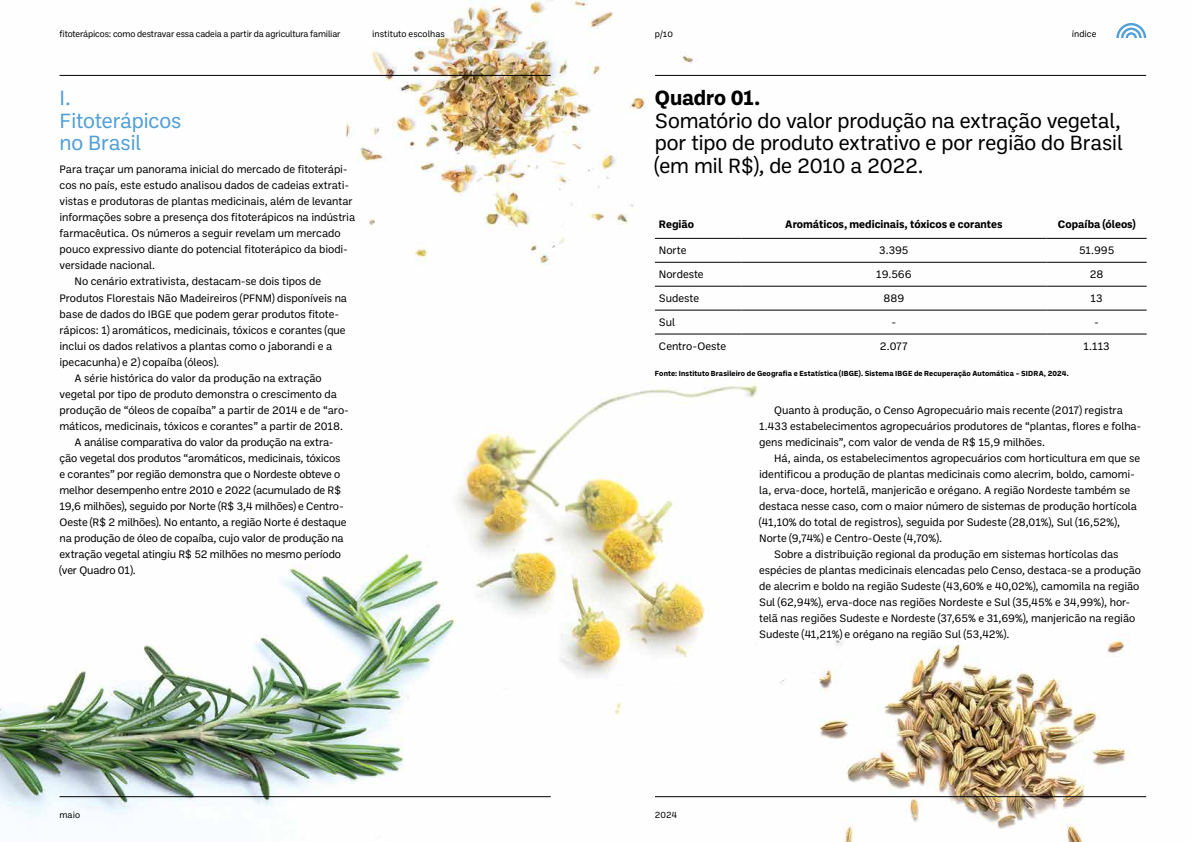
<style>
.page{position:relative;width:1191px;height:842px;background:#fff}
.page>*{position:absolute;margin:0;border:0;box-sizing:border-box;transform-origin:0 0}
.t1{font:21px/22.6px "Ballinger";letter-spacing:-.015em;color:#000;text-align:justify}
.t2{font:21px/22.6px "Ballinger";letter-spacing:-.015em;color:#519fd7}
.t3{font:700 21px "Ballinger";letter-spacing:-.005em;color:#000}
.t4{font:11px/16px "Ballinger";letter-spacing:-.01em;color:#000}
.t5{font:700 11px "Ballinger";color:#000}
.t6{font:9px "Ballinger";letter-spacing:-.015em;color:#000}
.t7{font:9px "Ballinger";letter-spacing:.005em;color:#000}
.t8{font:700 7.5px "Ballinger";letter-spacing:.015em;color:#000}
</style>
<div class="page">
<img style="left:0;top:0;width:1147px;height:842px">
<hr style="left:655px;top:796px;width:491px;height:1px;background:#000">
<hr style="left:655px;top:75px;width:491px;height:1px;background:#000">
<hr style="left:60px;top:75px;width:491px;height:1px;background:#000">
<hr style="left:60px;top:796px;width:491px;height:1px;background:#000">
<hr style="left:655px;top:238px;width:86px;height:1px;background:#000">
<hr style="left:741px;top:238px;width:305px;height:1px;background:#000">
<hr style="left:1046px;top:238px;width:100px;height:1px;background:#000">
<hr style="left:655px;top:262px;width:86px;height:1px;background:#000">
<hr style="left:741px;top:262px;width:305px;height:1px;background:#000">
<hr style="left:1046px;top:262px;width:100px;height:1px;background:#000">
<hr style="left:655px;top:286px;width:86px;height:1px;background:#000">
<hr style="left:741px;top:286px;width:305px;height:1px;background:#000">
<hr style="left:1046px;top:286px;width:100px;height:1px;background:#000">
<hr style="left:655px;top:310px;width:86px;height:1px;background:#000">
<hr style="left:741px;top:310px;width:305px;height:1px;background:#000">
<hr style="left:1046px;top:310px;width:100px;height:1px;background:#000">
<hr style="left:655px;top:334px;width:86px;height:1px;background:#000">
<hr style="left:741px;top:334px;width:305px;height:1px;background:#000">
<hr style="left:1046px;top:334px;width:100px;height:1px;background:#000">
<svg style="left:1116px;top:23px;width:30px;height:15px"></svg>
<p class="t6" style="left:60px;top:27px;width:282px">fitoterápicos: como destravar essa cadeia a partir da agricultura familiar</p>
<p class="t7" style="left:372px;top:27px;width:74px">instituto escolhas</p>
<p class="t6" style="left:655px;top:27px;width:20px">p/10</p>
<p class="t6" style="left:1071px;top:27px;width:26px">índice</p>
<h1 class="t2" style="left:60px;top:86px;width:123px">I.<br>Fitoterápicos no Brasil</h1>
<p class="t4" style="left:60px;top:161px;width:290px">Para traçar um panorama inicial do mercado de fitoterápi-</p>
<p class="t4" style="left:60px;top:177px;width:291px">cos no país, este estudo analisou dados de cadeias extrati-</p>
<p class="t4" style="left:60px;top:193px;width:294px">vistas e produtoras de plantas medicinais, além de levantar</p>
<p class="t4" style="left:60px;top:209px;width:297px">informações sobre a presença dos fitoterápicos na indústria</p>
<p class="t4" style="left:60px;top:225px;width:282px">farmacêutica. Os números a seguir revelam um mercado</p>
<p class="t4" style="left:60px;top:241px;width:290px">pouco expressivo diante do potencial fitoterápico da biodi-</p>
<p class="t4" style="left:60px;top:257px;width:97px">versidade nacional.</p>
<p class="t4" style="left:75px;top:273px;width:248px">No cenário extrativista, destacam-se dois tipos de</p>
<p class="t4" style="left:60px;top:289px;width:289px">Produtos Florestais Não Madeireiros (PFNM) disponíveis na</p>
<p class="t4" style="left:60px;top:305px;width:281px">base de dados do IBGE que podem gerar produtos fitote-</p>
<p class="t4" style="left:60px;top:321px;width:288px">rápicos: 1) aromáticos, medicinais, tóxicos e corantes (que</p>
<p class="t4" style="left:60px;top:337px;width:274px">inclui os dados relativos a plantas como o jaborandi e a</p>
<p class="t4" style="left:60px;top:353px;width:161px">ipecacunha) e 2) copaíba (óleos).</p>
<p class="t4" style="left:75px;top:369px;width:249px">A série histórica do valor da produção na extração</p>
<p class="t4" style="left:60px;top:385px;width:279px">vegetal por tipo de produto demonstra o crescimento da</p>
<p class="t4" style="left:60px;top:401px;width:291px">produção de “óleos de copaíba” a partir de 2014 e de “aro-</p>
<p class="t4" style="left:60px;top:417px;width:285px">máticos, medicinais, tóxicos e corantes” a partir de 2018.</p>
<p class="t4" style="left:75px;top:433px;width:261px">A análise comparativa do valor da produção na extra-</p>
<p class="t4" style="left:60px;top:449px;width:283px">ção vegetal dos produtos “aromáticos, medicinais, tóxicos</p>
<p class="t4" style="left:60px;top:465px;width:282px">e corantes” por região demonstra que o Nordeste obteve o</p>
<p class="t4" style="left:60px;top:481px;width:283px">melhor desempenho entre 2010 e 2022 (acumulado de R$</p>
<p class="t4" style="left:60px;top:497px;width:286px">19,6 milhões), seguido por Norte (R$ 3,4 milhões) e Centro-</p>
<p class="t4" style="left:60px;top:514px;width:288px">Oeste (R$ 2 milhões). No entanto, a região Norte é destaque</p>
<p class="t4" style="left:60px;top:530px;width:286px">na produção de óleo de copaíba, cujo valor de produção na</p>
<p class="t4" style="left:60px;top:546px;width:283px">extração vegetal atingiu R$ 52 milhões no mesmo período</p>
<p class="t4" style="left:60px;top:562px;width:78px">(ver Quadro 01).</p>
<p class="t6" style="left:60px;top:809px;width:22px">maio</p>
<h1 class="t3" style="left:655px;top:83px;width:107px">Quadro 01.</h1>
<h1 class="t1" style="left:655px;top:108px;width:469px">Somatório do valor produção na extração vegetal, por tipo de produto extrativo e por região do Brasil (em mil R$), de 2010 a 2022.</h1>
<p class="t5" style="left:659px;top:217px;width:37px">Região</p>
<p class="t5" style="left:785px;top:217px;width:219px">Aromáticos, medicinais, tóxicos e corantes</p>
<p class="t5" style="left:1057px;top:217px;width:79px">Copaíba (óleos)</p>
<p class="t4" style="left:659px;top:242px;width:29px">Norte</p>
<p class="t4" style="left:879px;top:242px;width:31px">3.395</p>
<p class="t4" style="left:1079px;top:242px;width:37px">51.995</p>
<p class="t4" style="left:659px;top:266px;width:46px">Nordeste</p>
<p class="t4" style="left:876px;top:266px;width:37px">19.566</p>
<p class="t4" style="left:1089px;top:266px;width:15px">28</p>
<p class="t4" style="left:659px;top:290px;width:42px">Sudeste</p>
<p class="t4" style="left:883px;top:290px;width:22px">889</p>
<p class="t4" style="left:1090px;top:290px;width:14px">13</p>
<p class="t4" style="left:659px;top:314px;width:18px">Sul</p>
<p class="t4" style="left:891px;top:314px;width:6px">-</p>
<p class="t4" style="left:1094px;top:314px;width:6px">-</p>
<p class="t4" style="left:659px;top:338px;width:69px">Centro-Oeste</p>
<p class="t4" style="left:880px;top:338px;width:29px">2.077</p>
<p class="t4" style="left:1083px;top:338px;width:28px">1.113</p>
<p class="t8" style="left:655px;top:368px;width:415px">Fonte: Instituto Brasileiro de Geografia e Estatística (IBGE). Sistema IBGE de Recuperação Automática – SIDRA, 2024.</p>
<p class="t4" style="left:759px;top:401px;width:384px;text-indent:15px">Quanto à produção, o Censo Agropecuário mais recente (2017) registra<br>1.433 estabelecimentos agropecuários produtores de “plantas, flores e folha&shy;gens medicinais”, com valor de venda de R$ 15,9 milhões.</p>
<p class="t4" style="left:774px;top:449px;width:367px">Há, ainda, os estabelecimentos agropecuários com horticultura em que se</p>
<p class="t4" style="left:759px;top:465px;width:377px">identificou a produção de plantas medicinais como alecrim, boldo, camomi-</p>
<p class="t4" style="left:759px;top:482px;width:372px">la, erva-doce, hortelã, manjericão e orégano. A região Nordeste também se</p>
<p class="t4" style="left:759px;top:498px;width:379px">destaca nesse caso, com o maior número de sistemas de produção hortícola</p>
<p class="t4" style="left:759px;top:514px;width:362px">(41,10% do total de registros), seguida por Sudeste (28,01%), Sul (16,52%),</p>
<p class="t4" style="left:759px;top:530px;width:184px">Norte (9,74%) e Centro-Oeste (4,70%).</p>
<p class="t4" style="left:774px;top:546px;width:346px">Sobre a distribuição regional da produção em sistemas hortícolas das</p>
<p class="t4" style="left:759px;top:562px;width:383px">espécies de plantas medicinais elencadas pelo Censo, destaca-se a produção</p>
<p class="t4" style="left:759px;top:578px;width:382px">de alecrim e boldo na região Sudeste (43,60% e 40,02%), camomila na região</p>
<p class="t4" style="left:759px;top:594px;width:372px">Sul (62,94%), erva-doce nas regiões Nordeste e Sul (35,45% e 34,99%), hor-</p>
<p class="t4" style="left:759px;top:610px;width:377px">telã nas regiões Sudeste e Nordeste (37,65% e 31,69%), manjericão na região</p>
<p class="t4" style="left:759px;top:626px;width:252px">Sudeste (41,21%) e orégano na região Sul (53,42%).</p>
<p class="t6" style="left:655px;top:809px;width:24px">2024</p>
</div>
